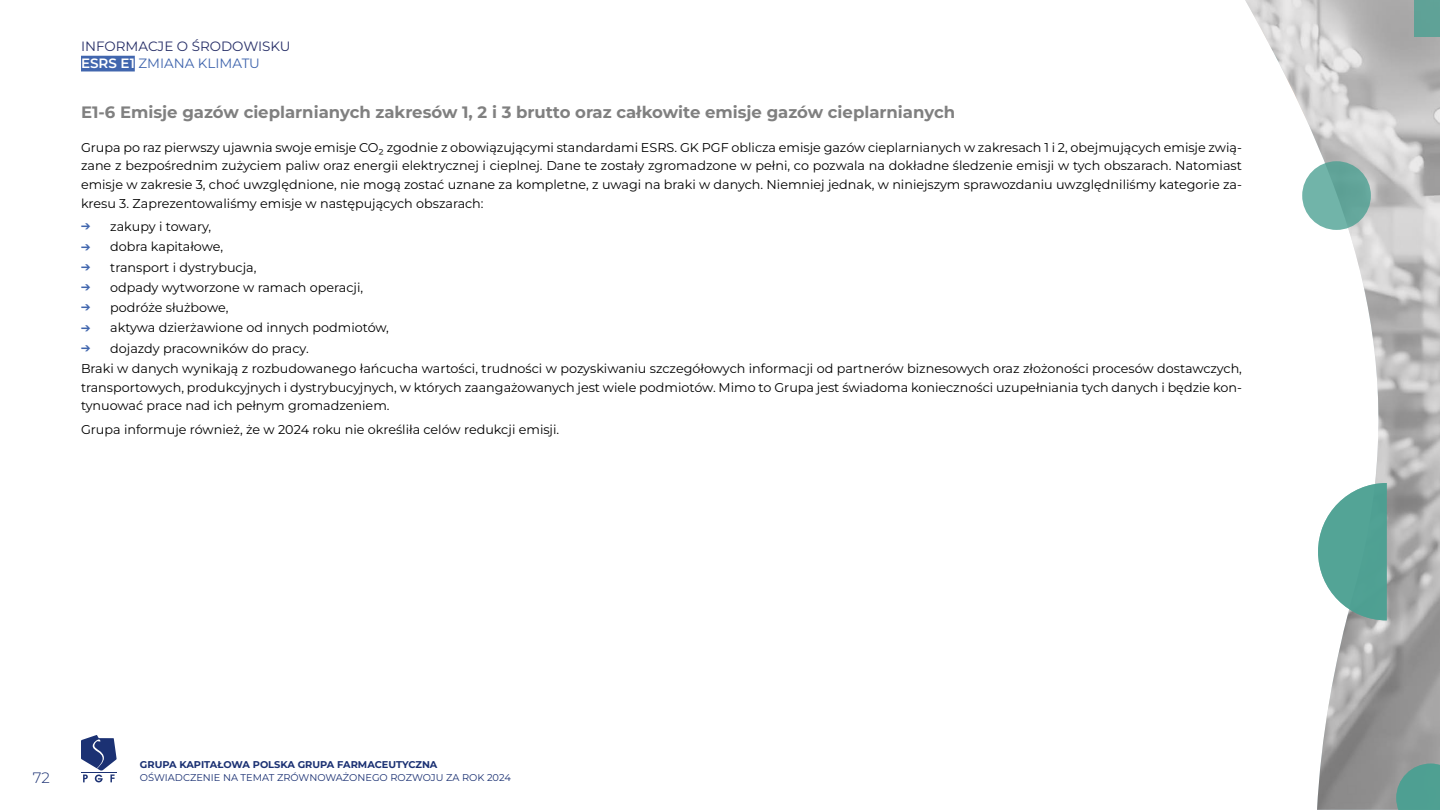
<style>
.page{position:relative;width:1440px;height:810px;background:#fff}
.page>*{position:absolute;margin:0;border:0;box-sizing:border-box;transform-origin:0 0}
.t1{font:700 16.5px "Montserrat";color:#808080}
.t2{font:300 15px "Montserrat";color:#1b3173}
.t3{font:13.5px/17.2px "Montserrat";color:#272f68}
.t4{font:12.75px/18.8px "Montserrat";color:#000}
.t5{font:9.82px "Montserrat";color:#1b3173}
.t6{font:700 9.82px "Montserrat";color:#1b3173}
.s1{font-weight:600;color:#fff}
.s2{color:#4166ae}
</style>
<div class="page">
<img style="left:1245px;top:0;width:195px;height:810px">
<svg style="left:1302px;top:161px;width:69px;height:69px;background:#6bada2"></svg>
<svg style="left:1318px;top:483px;width:69px;height:137px"></svg>
<svg style="left:1396px;top:764px;width:44px;height:46px;background:#589e92"></svg>
<div style="left:1414px;top:0;width:26px;height:37px;background:#5fa297"></div>
<svg style="left:81px;top:735px;width:36px;height:47px"></svg>
<div style="left:81px;top:56px;width:54px;height:15px;background:#4166ae"></div>
<p class="t3" style="left:81px;top:38px;width:211px">INFORMACJE O ŚRODOWISKU<br><span class="s1">ESRS E1</span> <span class="s2">ZMIANA KLIMATU</span></p>
<p class="t1" style="left:81px;top:100px;width:876px">E1-6 Emisje gazów cieplarnianych zakresów 1, 2 i 3 brutto oraz całkowite emisje gazów cieplarnianych</p>
<p class="t4" style="left:81px;top:139px;width:1163px;text-align:justify">Grupa po raz pierwszy ujawnia swoje emisje CO2 zgodnie z obowiązującymi standardami ESRS. GK PGF oblicza emisje gazów cieplarnianych w zakresach 1 i 2, obejmujących emisje zwią&shy;zane z bezpośrednim zużyciem paliw oraz energii elektrycznej i cieplnej. Dane te zostały zgromadzone w pełni, co pozwala na dokładne śledzenie emisji w tych obszarach. Natomiast emisje w zakresie 3, choć uwzględnione, nie mogą zostać uznane za kompletne, z uwagi na braki w danych. Niemniej jednak, w niniejszym sprawozdaniu uwzględniliśmy kategorie za&shy;kresu 3. Zaprezentowaliśmy emisje w następujących obszarach:</p>
<p class="t4" style="left:81px;top:218px;width:132px"><span class="s2">➔</span> zakupy i towary,</p>
<p class="t4" style="left:81px;top:239px;width:144px"><span class="s2">➔</span> dobra kapitałowe,</p>
<p class="t4" style="left:81px;top:259px;width:177px"><span class="s2">➔</span> transport i dystrybucja,</p>
<p class="t4" style="left:81px;top:279px;width:284px"><span class="s2">➔</span> odpady wytworzone w ramach operacji,</p>
<p class="t4" style="left:81px;top:299px;width:149px"><span class="s2">➔</span> podróże służbowe,</p>
<p class="t4" style="left:81px;top:320px;width:309px"><span class="s2">➔</span> aktywa dzierżawione od innych podmiotów,</p>
<p class="t4" style="left:81px;top:339px;width:1163px;line-height:20.2px"><span class="s2">➔</span> dojazdy pracowników do pracy.<br>Braki w danych wynikają z rozbudowanego łańcucha wartości, trudności w pozyskiwaniu szczegółowych informacji od partnerów biznesowych oraz złożoności procesów dostawczych,</p>
<p class="t4" style="left:81px;top:379px;width:1163px">transportowych, produkcyjnych i dystrybucyjnych, w których zaangażowanych jest wiele podmiotów. Mimo to Grupa jest świadoma konieczności uzupełniania tych danych i będzie kon&shy;tynuować prace nad ich pełnym gromadzeniem.</p>
<p class="t4" style="left:81px;top:421px;width:480px">Grupa informuje również, że w 2024 roku nie określiła celów redukcji emisji.</p>
<p class="t2" style="left:33px;top:768px;width:19px">72</p>
<p class="t6" style="left:140px;top:757px;width:299px">GRUPA KAPITAŁOWA POLSKA GRUPA FARMACEUTYCZNA</p>
<p class="t5" style="left:140px;top:771px;width:373px">OŚWIADCZENIE NA TEMAT ZRÓWNOWAŻONEGO ROZWOJU ZA ROK 2024</p>
</div>
